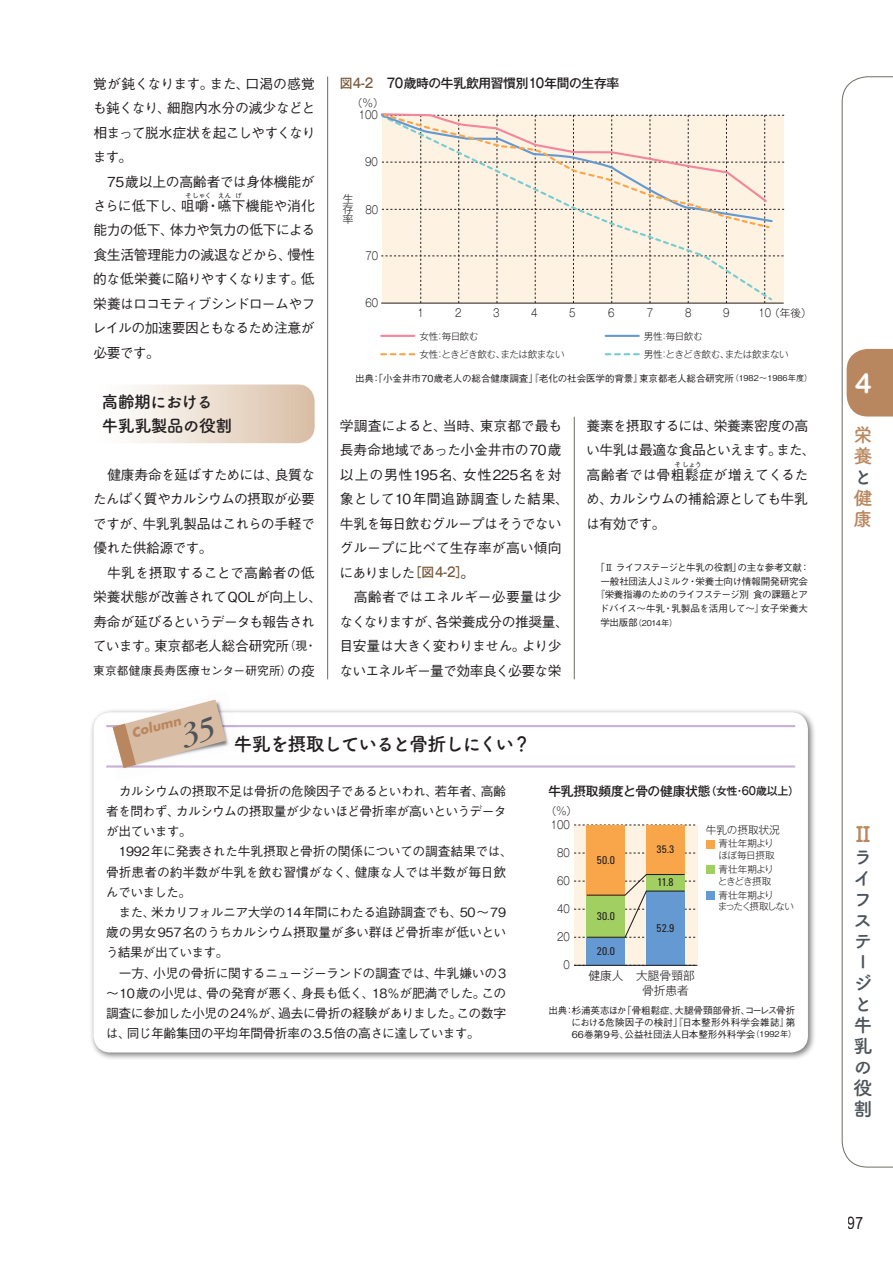
<style>
.page{position:relative;width:893px;height:1263px;background:#fff}
.page>*{position:absolute;margin:0;border:0;box-sizing:border-box;transform-origin:0 0}
.t1{font:27.6px "Arial Rounded MT Bold";color:#fff}
.t2{font:700 21.3px "Tsuku B Rd Gothic";color:#b9875f}
.囲み_タイトル_1L{font:700 19.2px "Tsuku A Rd Gothic";letter-spacing:-.095em;color:#231f20}
.t3{font:700 19.2px/21px "Tsuku A Rd Gothic";color:#4d545a}
.t4{font:700 19.2px/21px "Tsuku A Rd Gothic";color:#b9875f}
.見出し3_小見出し_2L{font:700 16.95px/23.4px "Tsuku A Rd Gothic";letter-spacing:-.045em;color:#231f20}
.t5{font:16.95px "Arial Narrow";color:#231f20}
.本文{font:500 13.8px/24.5px "Gothic BBB Pro";letter-spacing:-.035em;color:#231f20;text-align:justify}
.本文-2{font:500 13.8px/24.5px "Gothic BBB Pro";letter-spacing:-.005em;color:#231f20}
.本文-3{font:500 13.8px/24.5px "Gothic BBB Pro";letter-spacing:-.015em;color:#231f20}
.本文-4{font:500 13.8px "Gothic BBB Pro";color:#231f20}
.囲み_本文{font:500 12.75px/20.2px "Gothic BBB Pro";letter-spacing:-.025em;color:#231f20;text-align:justify}
.図表_タイトル{font:500 12.75px "Gothic MB101 Pro";letter-spacing:-.02em;color:#231f20}
.t6{font:italic 700 12.75px "Futura";color:#b9875f}
.t7{font:11.7px "Universal Condensed";color:#231f20}
.本文-5{font:500 11.7px "Gothic BBB Pro";color:#231f20}
.t8{font:300 11.7px/14.9px "Gothic MB101 Pro";color:#231f20}
.t9{font:11.4px "Universal Condensed";color:#231f20}
.図表_目盛り{font:300 10.95px "Gothic MB101 Pro";color:#231f20;scale:.85 1}
.図表_目盛り-2{font:300 10.65px/10.4px "Gothic MB101 Pro";color:#231f20;text-align:justify}
.本文_注{font:500 9.6px/13.8px "Gothic BBB Pro";letter-spacing:-.035em;color:#231f20;text-align:center}
.図表_出典_2L{font:500 9.6px/11.7px "Gothic BBB Pro";letter-spacing:-.01em;color:#231f20;text-align:justify}
.t10{font:300 9.6px/11.7px "Gothic MB101 Pro";letter-spacing:-.055em;color:#231f20}
.図表_出典{font:500 9.6px "Gothic BBB Pro";letter-spacing:-.01em;color:#231f20}
.t11{font:300 9.6px/11.7px "Gothic MB101 Pro";letter-spacing:-.11em;color:#231f20}
.t12{font:300 9.6px/11.7px "Gothic MB101 Pro";letter-spacing:-.02em;color:#231f20}
.本文_注-2{font:500 8.1px "Gothic BBB Pro";letter-spacing:-.04em;color:#231f20}
.本文-6{font:500 6.45px "Gothic BBB Pro";color:#231f20}
.s1{font-size:11.7px}
.s2{font-size:13.8px}
.s3{color:#79593c}
.s4{font-size:13.2px;color:#79593c}
.s5{font-size:13.2px}
.s6{font-size:8.1px}
.s7{font-family:"Gothic MB101 Pro";font-size:12.75px;color:#79593c}
.s8{font-family:"Gothic MB101 Pro";font-size:13.2px;color:#79593c}
.s9{font-size:9.6px}
.s10{font-size:10.8px}
.s11{font-size:11.1px}
</style>
<div class="page">
<hr style="left:574px;top:417px;width:1px;height:262px;background:#6d6d65">
<hr style="left:327px;top:77px;width:1px;height:602px;background:#6d6d65">
<svg style="left:132px;top:384px;width:183px;height:59px;background:#eadcce"></svg>
<div style="left:89px;top:708px;width:727px;height:353px;background:#231f20;opacity:.6"></div>
<div style="left:94px;top:712px;width:714px;height:340px;background:#fff;border-radius:17px"></div>
<hr style="left:106px;top:725px;width:689px;height:2px;background:#c7b2d5">
<hr style="left:106px;top:765px;width:689px;height:2px;background:#c7b2d5">
<img style="left:103px;top:708px;width:138px;height:60px">
<div style="left:574px;top:825px;width:123px;height:140px;background:#fef2e3"></div>
<svg style="left:574px;top:825px;width:122px;height:1px"></svg>
<svg style="left:574px;top:853px;width:122px;height:1px"></svg>
<div style="left:587px;top:937px;width:38px;height:28px;background:#6599d1"></div>
<div style="left:587px;top:825px;width:38px;height:70px;background:#f9a64a"></div>
<div style="left:646px;top:891px;width:39px;height:74px;background:#6599d1"></div>
<div style="left:646px;top:825px;width:39px;height:49px;background:#f9a64a"></div>
<div style="left:706px;top:840px;width:8px;height:8px;background:#f9a64a"></div>
<div style="left:706px;top:865px;width:8px;height:9px;background:#a2cf62"></div>
<div style="left:706px;top:891px;width:8px;height:8px;background:#6599d1"></div>
<hr style="left:574px;top:965px;width:123px;height:1px;background:#231f20">
<svg style="left:574px;top:873px;width:122px;height:65px"></svg>
<hr style="left:381px;top:303px;width:403px;height:1px;background:#231f20">
<hr style="left:381px;top:335px;width:33px;height:2px;background:#f3869a">
<svg style="left:381px;top:353px;width:33px;height:2px"></svg>
<hr style="left:606px;top:335px;width:33px;height:2px;background:#6599d1">
<svg style="left:606px;top:353px;width:33px;height:2px"></svg>
<svg style="left:381px;top:113px;width:403px;height:190px;background:#f7ecde"></svg>
<svg style="left:382px;top:113px;width:389px;height:116px;background:#f4e8da"></svg>
<svg style="left:842px;top:76px;width:51px;height:1091px"></svg>
<div style="left:847px;top:349px;width:46px;height:67px;background:#b9875f"></div>
<svg style="left:113px;top:699px;width:113px;height:69px"></svg>
<p class="本文" style="left:93px;top:70px;width:224px">覚が鈍くなります。また、口渇の感覚も鈍くなり、細胞内水分の減少などと相まって脱水症状を起こしやすくなります。</p>
<p class="本文-3" style="left:93px;top:167px;width:224px;text-indent:14px">75歳以上の高齢者では身体機能がさらに低下し、咀嚼</p>
<p class="本文-6" style="left:218px;top:190px;width:15px">えん</p>
<p class="本文-6" style="left:235px;top:190px;width:8px">げ</p>
<p class="本文" style="left:93px;top:216px;width:224px">能力の低下、体力や気力の低下による食生活管理能力の減退などから、慢性的な低栄養に陥りやすくなります。低栄養はロコモティブシンドロームやフレイルの加速要因ともなるため注意が必要です。</p>
<p class="見出し3_小見出し_2L" style="left:102px;top:389px;width:132px">高齢期における牛乳乳製品の役割</p>
<p class="本文" style="left:93px;top:461px;width:224px;text-indent:14px">健康寿命を延ばすためには、良質なたんぱく質やカルシウムの摂取が必要ですが、牛乳乳製品はこれらの手軽で優れた供給源です。</p>
<p class="本文" style="left:93px;top:559px;width:231px;text-align:center">牛乳を摂取することで高齢者の低<br>栄養状態が改善されてQOLが向上し、寿命が延びるというデータも報告されています。東京都老人総合研究所<span class="s1">（現・</span></p>
<p class="本文-5" style="left:93px;top:661px;width:223px">東京都健康長寿医療センター研究所）<span class="s2">の疫</span></p>
<p class="本文-6" style="left:185px;top:190px;width:28px">そしゃく</p>
<p class="本文-4" style="left:206px;top:195px;width:110px">・嚥下機能や消化</p>
<p class="図表_タイトル" style="left:340px;top:72px;width:281px"><span class="s3">図</span><span class="s4">4-2</span> <span class="s5">70</span>歳時の牛乳飲用習慣別<span class="s5">10</span>年間の生存率</p>
<p class="図表_目盛り-2" style="left:352px;top:96px;width:33px">（％）</p>
<p class="図表_目盛り" style="left:359px;top:106px;width:24px">100</p>
<p class="図表_目盛り" style="left:365px;top:153px;width:17px">90</p>
<p class="図表_目盛り" style="left:365px;top:200px;width:17px">80</p>
<p class="図表_目盛り" style="left:365px;top:246px;width:17px">70</p>
<p class="図表_目盛り" style="left:365px;top:293px;width:17px">60</p>
<p class="図表_目盛り-2" style="left:343px;top:192px;width:12px">生存率</p>
<p class="図表_目盛り-2" style="left:769px;top:306px;width:44px">（年後）</p>
<p class="図表_目盛り" style="left:417px;top:303px;width:9px">1</p>
<p class="図表_目盛り" style="left:455px;top:303px;width:9px">2</p>
<p class="図表_目盛り" style="left:493px;top:303px;width:9px">3</p>
<p class="図表_目盛り" style="left:531px;top:303px;width:9px">4</p>
<p class="図表_目盛り" style="left:569px;top:303px;width:9px">5</p>
<p class="図表_目盛り" style="left:608px;top:303px;width:9px">6</p>
<p class="図表_目盛り" style="left:647px;top:303px;width:9px">7</p>
<p class="図表_目盛り" style="left:685px;top:303px;width:9px">8</p>
<p class="図表_目盛り" style="left:723px;top:303px;width:9px">9</p>
<p class="図表_目盛り" style="left:758px;top:303px;width:17px">10</p>
<p class="t10" style="left:419px;top:329px;width:60px">女性：毎日飲む</p>
<p class="t10" style="left:419px;top:347px;width:147px">女性：ときどき飲む、または飲まない</p>
<p class="t10" style="left:644px;top:329px;width:60px">男性：毎日飲む</p>
<p class="t10" style="left:644px;top:347px;width:146px">男性：ときどき飲む、または飲まない</p>
<p class="図表_出典" style="left:355px;top:370px;width:459px">出典：「小金井市70歳老人の総合健康調査」『老化の社会医学的背景』東京都老人総合研究所<span class="s6">（1982～1986年度）</span></p>
<p class="本文-2" style="left:340px;top:412px;width:231px">学調査によると、当時、東京都で最も長寿命地域であった小金井市の70歳以上の男性195名、女性225名を対象として10年間追跡調査した結果、牛乳を毎日飲むグループはそうでないグループに比べて生存率が高い傾向にありました<span class="s7">［図</span><span class="s8">4-2</span><span class="s7">］</span>。</p>
<p class="本文" style="left:339px;top:583px;width:231px;text-align:center">高齢者ではエネルギー必要量は少<br>なくなりますが、各栄養成分の推奨量、目安量は大きく変わりません。より少ないエネルギー量で効率良く必要な栄</p>
<p class="本文" style="left:586px;top:412px;width:231px;text-align:left">養素を摂取するには、栄養素密度の高い牛乳は最適な食品といえます。また、高齢者では骨粗鬆症が増えてくるた</p>
<p class="本文-6" style="left:674px;top:459px;width:29px">そしょう</p>
<p class="本文" style="left:586px;top:485px;width:223px">め、カルシウムの補給源としても牛乳は有効です。</p>
<p class="本文_注" style="left:595px;top:559px;width:216px">「Ⅱ ライフステージと牛乳の役割」の主な参考文献：一般社団法人Jミルク・栄養士向け情報開発研究会『栄養指導のためのライフステージ別 食の課題とアドバイス～牛乳・乳製品を活用して～』女子栄養大</p>
<p class="本文_注-2" style="left:600px;top:616px;width:78px"><span class="s9">学出版部</span>（2014年）</p>
<p class="t6" style="left:130px;top:724px;width:52px;rotate:-15deg">Column</p>
<p class="囲み_タイトル_1L" style="left:233px;top:729px;width:299px">牛乳を摂取していると骨折しにくい？</p>
<p class="囲み_本文" style="left:106px;top:779px;width:402px;text-indent:13px">カルシウムの摂取不足は骨折の危険因子であるといわれ、若年者、高齢者を問わず、カルシウムの摂取量が少ないほど骨折率が高いというデータが出ています。</p>
<p class="囲み_本文" style="left:106px;top:840px;width:408px;text-align:left;text-indent:13px">1992年に発表された牛乳摂取と骨折の関係についての調査結果では、骨折患者の約半数が牛乳を飲む習慣がなく、健康な人では半数が毎日飲んでいました。</p>
<p class="囲み_本文" style="left:106px;top:900px;width:402px;text-indent:13px">また、米カリフォルニア大学の14年間にわたる追跡調査でも、50～79歳の男女957名のうちカルシウム摂取量が多い群ほど骨折率が低いという結果が出ています。</p>
<p class="囲み_本文" style="left:106px;top:961px;width:402px;text-indent:13px">一方、小児の骨折に関するニュージーランドの調査では、牛乳嫌いの3～10歳の小児は、骨の発育が悪く、身長も低く、18％が肥満でした。この調査に参加した小児の24％が、過去に骨折の経験がありました。この数字は、同じ年齢集団の平均年間骨折率の3.5倍の高さに達しています。</p>
<p class="図表_タイトル" style="left:548px;top:780px;width:252px">牛乳摂取頻度と骨の健康状態<span class="s10">（女性・</span><span class="s11">60</span><span class="s10">歳以上）</span></p>
<p class="図表_目盛り-2" style="left:546px;top:804px;width:33px">（％）</p>
<p class="図表_目盛り" style="left:551px;top:815px;width:24px">100</p>
<p class="図表_目盛り" style="left:557px;top:843px;width:16px">80</p>
<p class="図表_目盛り" style="left:557px;top:871px;width:16px">60</p>
<p class="図表_目盛り" style="left:557px;top:900px;width:16px">40</p>
<p class="図表_目盛り" style="left:557px;top:928px;width:16px">20</p>
<p class="図表_目盛り" style="left:563px;top:956px;width:9px">0</p>
<p class="t7" style="left:597px;top:854px;width:19px">50.0</p>
<p class="t7" style="left:597px;top:910px;width:20px">30.0</p>
<p class="t7" style="left:597px;top:945px;width:19px">20.0</p>
<p class="図表_目盛り-2" style="left:706px;top:824px;width:76px">牛乳の摂取状況</p>
<p class="t9" style="left:656px;top:843px;width:19px">35.3</p>
<p class="t12" style="left:718px;top:837px;width:58px">青壮年期よりほぼ毎日摂取</p>
<p class="t10" style="left:718px;top:862px;width:57px">青壮年期よりときどき摂取</p>
<p class="t11" style="left:718px;top:888px;width:78px">青壮年期より<br>まったく摂取しない</p>
<p class="t7" style="left:657px;top:876px;width:18px">11.8</p>
<p class="t7" style="left:657px;top:922px;width:19px">52.9</p>
<p class="t8" style="left:642px;top:967px;width:54px;text-indent:-54px">健康人 大腿骨頸部骨折患者</p>
<p class="図表_出典_2L" style="left:571px;top:1003px;width:226px;text-indent:-23px">出典：杉浦英志ほか「骨粗鬆症、大腿骨頸部骨折、コーレス骨折における危険因子の検討」『日本整形外科学会雑誌』第66巻第9号、公益社団法人日本整形外科学会<span class="s6">（1992年）</span></p>
<h1 class="t1" style="left:855px;top:367px;width:18px">4</h1>
<h3 class="t4" style="left:854px;top:423px;width:20px">栄養</h3>
<h3 class="t3" style="left:854px;top:465px;width:17px">と</h3>
<h3 class="t4" style="left:854px;top:486px;width:20px">健康</h3>
<p class="t2" style="left:853px;top:817px;width:19px">Ⅱ</p>
<p class="t3" style="left:854px;top:845px;width:20px">ライフステージと牛乳の役割</p>
<p class="t5" style="left:848px;top:1213px;width:17px">97</p>
</div>
